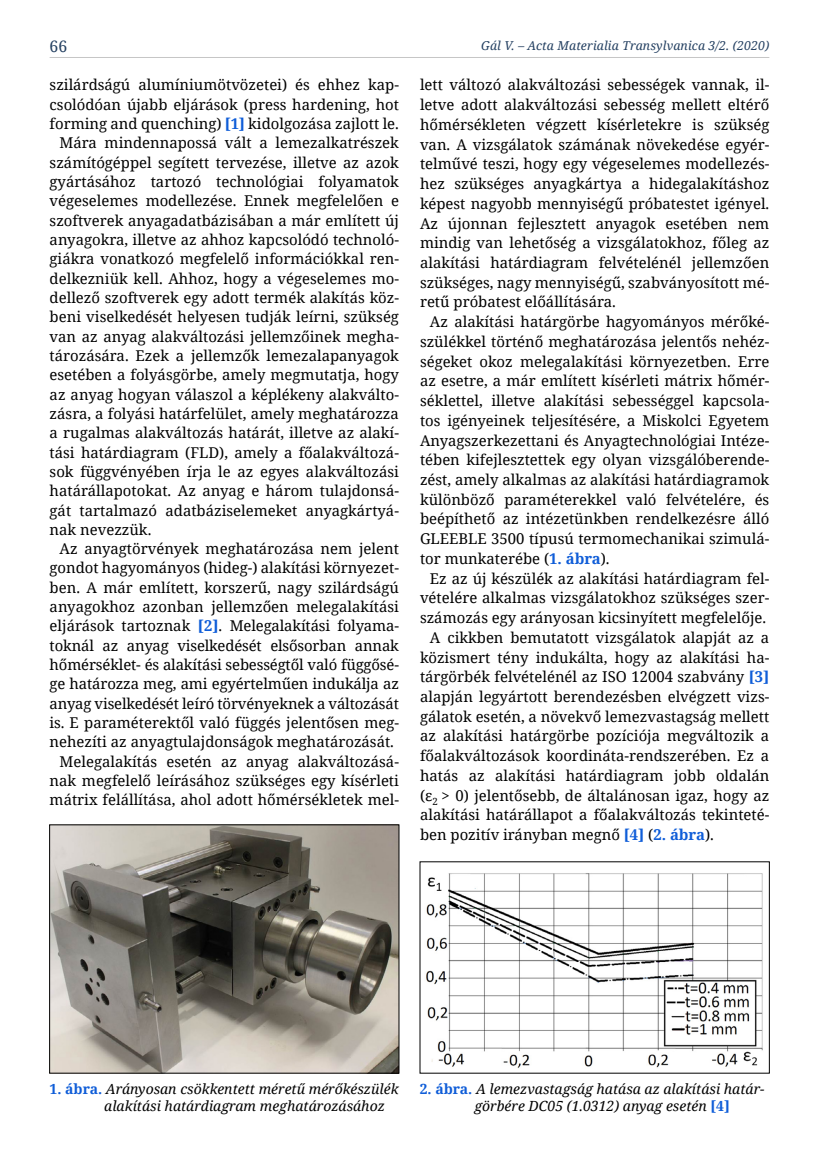
<style>
.page{position:relative;width:819px;height:1161px;background:#fff}
.page>*{position:absolute;margin:0;border:0;box-sizing:border-box;transform-origin:0 0}
.t1{font:15.75px "Noto Serif";color:#244061}
.t2{font:14.88px/19.8px "Noto Serif";color:#000;text-align:justify}
.t3{font:italic 14px/17.5px "Noto Serif";color:#000}
.t4{font:italic 12.25px "Noto Serif";letter-spacing:.01em;color:#244061}
.s1{font-weight:700;color:#0f5dd8}
.s2{font-weight:700;font-style:normal;color:#0f5dd8}
</style>
<div class="page">
<hr style="left:50px;top:57px;width:719px;height:1px;background:#c6c6c6">
<img style="left:51px;top:826px;width:346px;height:245px">
<div style="left:49px;top:824px;width:350px;height:249px;border:1px solid #000"></div>
<img style="left:426px;top:873px;width:337px;height:195px">
<p class="t1" style="left:50px;top:35px;width:19px">66</p>
<p class="t4" style="left:481px;top:37px;width:290px">Gál V. – Acta Materialia Transylvanica 3/2. (2020)</p>
<p class="t2" style="left:50px;top:74px;width:351px">szilárdságú alumíniumötvözetei) és ehhez kap-</p>
<p class="t2" style="left:50px;top:94px;width:351px">csolódóan újabb eljárások (press hardening, hot</p>
<p class="t2" style="left:50px;top:113px;width:351px">forming and quenching) <span class="s1">[1]</span> kidolgozása zajlott le.</p>
<p class="t2" style="left:60px;top:132px;width:341px">Mára mindennapossá vált a lemezalkatrészek</p>
<p class="t2" style="left:50px;top:152px;width:351px">számítógéppel segített tervezése, illetve az azok</p>
<p class="t2" style="left:50px;top:171px;width:351px">gyártásához tartozó technológiai folyamatok</p>
<p class="t2" style="left:50px;top:190px;width:351px">végeselemes modellezése. Ennek megfelelően e</p>
<p class="t2" style="left:50px;top:210px;width:351px">szoftverek anyagadatbázisában a már említett új</p>
<p class="t2" style="left:50px;top:229px;width:351px">anyagokra, illetve az ahhoz kapcsolódó technoló-</p>
<p class="t2" style="left:50px;top:248px;width:351px">giákra vonatkozó megfelelő információkkal ren-</p>
<p class="t2" style="left:50px;top:268px;width:351px">delkezniük kell. Ahhoz, hogy a végeselemes mo-</p>
<p class="t2" style="left:50px;top:287px;width:351px">dellező szoftverek egy adott termék alakítás köz-</p>
<p class="t2" style="left:50px;top:306px;width:351px">beni viselkedését helyesen tudják leírni, szükség</p>
<p class="t2" style="left:50px;top:326px;width:351px">van az anyag alakváltozási jellemzőinek megha-</p>
<p class="t2" style="left:50px;top:345px;width:351px">tározására. Ezek a jellemzők lemezalapanyagok</p>
<p class="t2" style="left:50px;top:364px;width:351px">esetében a folyásgörbe, amely megmutatja, hogy</p>
<p class="t2" style="left:50px;top:384px;width:351px">az anyag hogyan válaszol a képlékeny alakválto-</p>
<p class="t2" style="left:50px;top:403px;width:351px">zásra, a folyási határfelület, amely meghatározza</p>
<p class="t2" style="left:50px;top:422px;width:351px">a rugalmas alakváltozás határát, illetve az alakí-</p>
<p class="t2" style="left:50px;top:442px;width:351px">tási határdiagram (FLD), amely a főalakváltozá-</p>
<p class="t2" style="left:50px;top:461px;width:351px">sok függvényében írja le az egyes alakváltozási</p>
<p class="t2" style="left:50px;top:480px;width:351px">határállapotokat. Az anyag e három tulajdonsá-</p>
<p class="t2" style="left:50px;top:500px;width:351px">gát tartalmazó adatbáziselemeket anyagkártyá-</p>
<p class="t2" style="left:50px;top:519px;width:103px">nak nevezzük.</p>
<p class="t2" style="left:60px;top:538px;width:341px">Az anyagtörvények meghatározása nem jelent</p>
<p class="t2" style="left:50px;top:558px;width:351px">gondot hagyományos (hideg-) alakítási környezet-</p>
<p class="t2" style="left:50px;top:577px;width:351px">ben. A már említett, korszerű, nagy szilárdságú</p>
<p class="t2" style="left:50px;top:596px;width:351px">anyagokhoz azonban jellemzően melegalakítási</p>
<p class="t2" style="left:50px;top:616px;width:351px">eljárások tartoznak <span class="s1">[2]</span>. Melegalakítási folyama-</p>
<p class="t2" style="left:50px;top:635px;width:351px">toknál az anyag viselkedését elsősorban annak</p>
<p class="t2" style="left:50px;top:654px;width:351px">hőmérséklet- és alakítási sebességtől való függősé-</p>
<p class="t2" style="left:50px;top:673px;width:351px">ge határozza meg, ami egyértelműen indukálja az</p>
<p class="t2" style="left:50px;top:693px;width:351px">anyag viselkedését leíró törvényeknek a változását</p>
<p class="t2" style="left:50px;top:712px;width:351px">is. E paraméterektől való függés jelentősen meg-</p>
<p class="t2" style="left:50px;top:731px;width:346px">nehezíti az anyagtulajdonságok meghatározását.</p>
<p class="t2" style="left:60px;top:751px;width:341px">Melegalakítás esetén az anyag alakváltozásá-</p>
<p class="t2" style="left:50px;top:770px;width:351px">nak megfelelő leírásához szükséges egy kísérleti</p>
<p class="t2" style="left:50px;top:789px;width:351px">mátrix felállítása, ahol adott hőmérsékletek mel-</p>
<p class="t2" style="left:420px;top:75px;width:351px">lett változó alakváltozási sebességek vannak, il&shy;letve adott alakváltozási sebesség mellett eltérő hőmérsékleten végzett kísérletekre is szükség van. A vizsgálatok számának növekedése egyér&shy;telművé teszi, hogy egy végeselemes modellezés&shy;hez szükséges anyagkártya a hidegalakításhoz képest nagyobb mennyiségű próbatestet igényel.<br>Az újonnan fejlesztett anyagok esetében nem mindig van lehetőség a vizsgálatokhoz, főleg az alakítási határdiagram felvételénél jellemzően szükséges, nagy mennyiségű, szabványosított mé&shy;retű próbatest előállítására.</p>
<p class="t2" style="left:420px;top:311px;width:351px;text-indent:10px">Az alakítási határgörbe hagyományos mérőké&shy;szülékkel történő meghatározása jelentős nehéz&shy;ségeket okoz melegalakítási környezetben. Erre az esetre, a már említett kísérleti mátrix hőmér&shy;séklettel, illetve alakítási sebességgel kapcsola&shy;tos igényeinek teljesítésére, a Miskolci Egyetem Anyagszerkezettani és Anyagtechnológiai Intéze&shy;tében kifejlesztettek egy olyan vizsgálóberende&shy;zést, amely alkalmas az alakítási határdiagramok különböző paraméterekkel való felvételére, és beépíthető az intézetünkben rendelkezésre álló GLEEBLE 3500 típusú termomechanikai szimulá&shy;tor munkaterébe (<span class="s1">1. ábra</span>).</p>
<p class="t2" style="left:430px;top:568px;width:341px">Ez az új készülék az alakítási határdiagram fel-</p>
<p class="t2" style="left:420px;top:587px;width:351px">vételére alkalmas vizsgálatokhoz szükséges szer-</p>
<p class="t2" style="left:420px;top:607px;width:348px">számozás egy arányosan kicsinyített megfelelője.</p>
<p class="t2" style="left:430px;top:627px;width:341px">A cikkben bemutatott vizsgálatok alapját az a</p>
<p class="t2" style="left:420px;top:647px;width:351px">közismert tény indukálta, hogy az alakítási ha-</p>
<p class="t2" style="left:420px;top:666px;width:351px">tárgörbék felvételénél az ISO 12004 szabvány <span class="s1">[3]</span></p>
<p class="t2" style="left:420px;top:686px;width:351px">alapján legyártott berendezésben elvégzett vizs-</p>
<p class="t2" style="left:420px;top:706px;width:351px">gálatok esetén, a növekvő lemezvastagság mellett</p>
<p class="t2" style="left:420px;top:726px;width:351px">az alakítási határgörbe pozíciója megváltozik a</p>
<p class="t2" style="left:420px;top:745px;width:351px">főalakváltozások koordináta-rendszerében. Ez a</p>
<p class="t2" style="left:420px;top:765px;width:351px">hatás az alakítási határdiagram jobb oldalán</p>
<p class="t2" style="left:420px;top:785px;width:351px">(ε<sub>2</sub> &gt; 0) jelentősebb, de általánosan igaz, hogy az</p>
<p class="t2" style="left:420px;top:804px;width:351px">alakítási határállapot a főalakváltozás tekinteté-</p>
<p class="t2" style="left:420px;top:824px;width:295px">ben pozitív irányban megnő <span class="s1">[4]</span> (<span class="s1">2. ábra</span>).</p>
<p class="t3" style="left:104px;top:1079px;width:296px;text-indent:-55px"><span class="s2">1. ábra.</span> Arányosan csökkentett méretű mérőkészülék alakítási határdiagram meghatározásához</p>
<p class="t3" style="left:474px;top:1079px;width:292px;text-indent:-55px"><span class="s2">2. ábra.</span> A lemezvastagság hatása az alakítási határ&shy;görbére DC05 (1.0312) anyag esetén <span class="s2">[4]</span></p>
</div>
